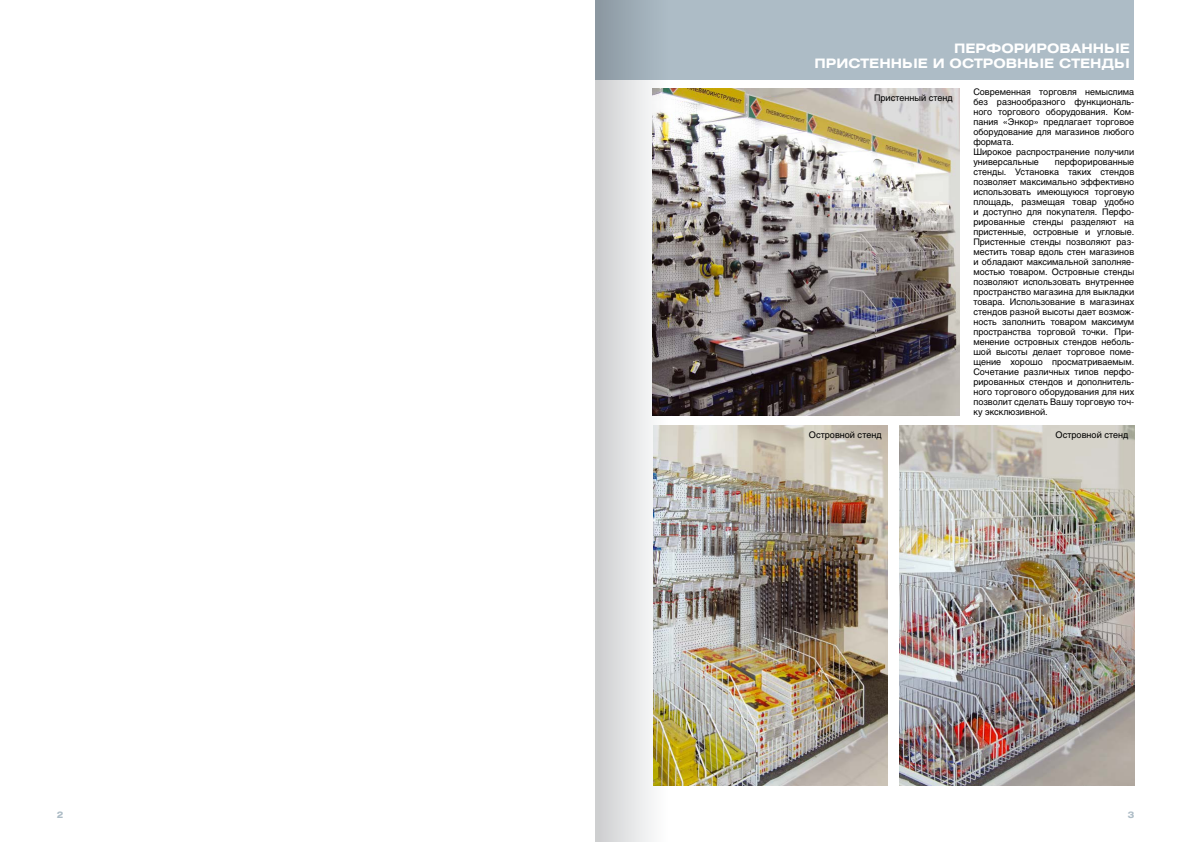
<style>
.page{position:relative;width:1191px;height:842px;background:#fff}
.page>*{position:absolute;margin:0;border:0;box-sizing:border-box;transform-origin:0 0}
.t1{font:700 13px/15.6px "Helios Ext C";color:#fff;text-align:right}
.t2{font:9px/10px "Helios C";color:#000}
.t3{font:700 9px "Helios Ext C";color:#adbcc6}
</style>
<div class="page">
<div style="left:595px;top:0;width:539px;height:79px;background:#adbcc6"></div>
<img style="left:754px;top:88px;width:205px;height:327px">
<img style="left:754px;top:425px;width:133px;height:360px">
<img style="left:900px;top:425px;width:234px;height:360px">
<img style="left:595px;top:0;width:159px;height:842px">
<h1 class="t1" style="left:814px;top:40px;width:317px">Перфорированные<br>п ристенные и островные стенды</h1>
<p class="t2" style="left:874px;top:93px;width:80px">Пристенный стенд</p>
<p class="t2" style="left:973px;top:87px;width:162px">Современная торговля немыслима без разнообразного функциональ&shy;ного торгового оборудования. Ком&shy;пания «Энкор» предлагает торговое оборудование для магазинов любого формата.<br>Широкое распространение получили универсальные</p>
<p class="t2" style="left:973px;top:157px;width:162px;text-align:justify;text-indent:82px">перфорированные стенды. Установка таких стендов позволяет максимально эффективно использовать имеющуюся торговую площадь, размещая товар удобно и доступно для покупателя. Перфо&shy;рированные стенды разделяют на пристенные, островные и угловые.<br>Пристенные стенды позволяют раз&shy;местить товар вдоль стен магазинов и обладают максимальной заполняе&shy;мостью товаром. Островные стенды позволяют использовать внутреннее пространство магазина для выкладки товара. Использование в магазинах стендов разной высоты дает возмож&shy;ность заполнить товаром максимум пространства торговой точки. При&shy;менение островных стендов неболь&shy;шой высоты делает торговое поме&shy;щение хорошо просматриваемым.<br>Сочетание различных типов перфо&shy;рированных стендов и дополнитель&shy;ного торгового оборудования для них позволит сделать Вашу торговую точ&shy;ку эксклюзивной.</p>
<p class="t2" style="left:809px;top:430px;width:74px">Островной стенд</p>
<p class="t2" style="left:1055px;top:430px;width:74px">Островной стенд</p>
<p class="t3" style="left:57px;top:809px;width:8px">2</p>
<p class="t3" style="left:1127px;top:809px;width:8px">3</p>
</div>
